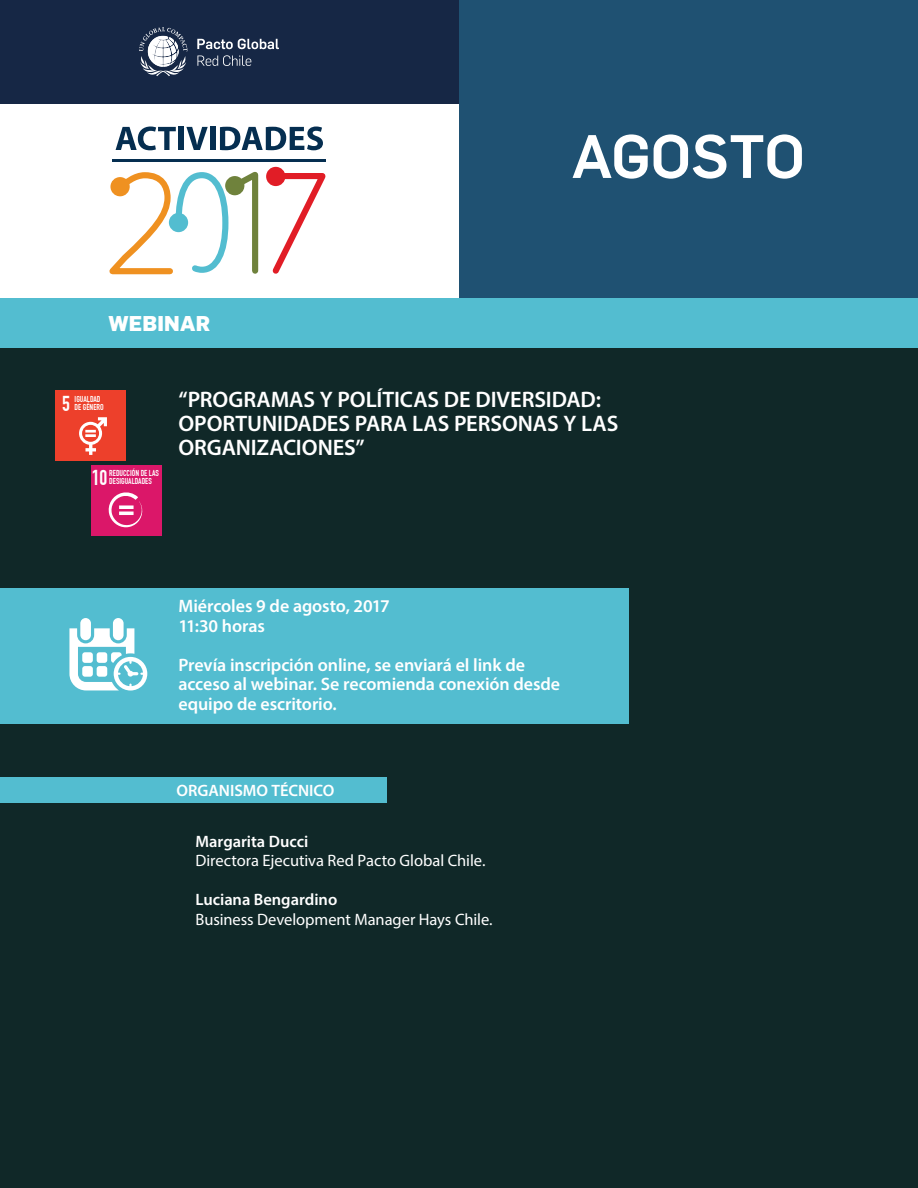
<style>
.page{position:relative;width:918px;height:1188px;background:#fff}
.page>*{position:absolute;margin:0;border:0;box-sizing:border-box;transform-origin:0 0}
.t1{font:500 60px "Flama";letter-spacing:-.01em;color:#fff}
.t2{font:600 22.5px/24px "Myriad Pro";letter-spacing:-.005em;color:#fff}
.t3{font:700 21.15px "DIN Condensed";color:#fff}
.t4{font:800 21px "Flama";letter-spacing:.01em;color:#fff}
.t5{font:600 18px/19.5px "Myriad Pro";letter-spacing:-.005em;color:#fff}
.t6{font:16.5px "Myriad Pro";letter-spacing:-.005em;color:#fff}
.t7{font:600 16.5px "Myriad Pro";color:#fff}
.t8{font:700 8.4px/8.4px "DIN Condensed";color:#fff}
</style>
<div class="page">
<div style="left:0;top:343px;width:918px;height:845px;background:#102828"></div>
<div style="left:0;top:0;width:459px;height:103px;background:#162745"></div>
<div style="left:459px;top:0;width:459px;height:299px;background:#1f5172"></div>
<div style="left:0;top:298px;width:918px;height:50px;background:#53bdd0"></div>
<div style="left:0;top:588px;width:629px;height:136px;background:#53bdd0"></div>
<svg style="left:139px;top:27px;width:48px;height:49px"></svg>
<svg style="left:197px;top:39px;width:82px;height:10px"></svg>
<svg style="left:197px;top:55px;width:54px;height:11px"></svg>
<svg style="left:271px;top:170px;width:55px;height:104px"></svg>
<svg style="left:109px;top:171px;width:150px;height:104px"></svg>
<div style="left:169px;top:213px;width:19px;height:19px;background:#53bdd0;border-radius:50%"></div>
<div style="left:225px;top:176px;width:19px;height:19px;background:#6f823c;border-radius:50%"></div>
<div style="left:266px;top:167px;width:19px;height:19px;background:#e11d26;border-radius:50%"></div>
<svg style="left:116px;top:127px;width:60px;height:23px"></svg>
<div style="left:179px;top:127px;width:5px;height:23px;background:#052e50"></div>
<svg style="left:186px;top:127px;width:22px;height:23px"></svg>
<div style="left:210px;top:127px;width:5px;height:23px;background:#052e50"></div>
<svg style="left:220px;top:127px;width:103px;height:23px"></svg>
<hr style="left:112px;top:159px;width:214px;height:2px;background:#052e50">
<div style="left:91px;top:465px;width:71px;height:71px;background:#db1769"></div>
<svg style="left:108px;top:492px;width:35px;height:35px"></svg>
<div style="left:55px;top:390px;width:71px;height:71px;background:#ed402b"></div>
<svg style="left:79px;top:417px;width:28px;height:38px"></svg>
<div style="left:80px;top:618px;width:11px;height:22px;background:#fff;border-radius:5px"></div>
<div style="left:113px;top:618px;width:11px;height:22px;background:#fff;border-radius:5px"></div>
<svg style="left:69px;top:628px;width:78px;height:63px"></svg>
<div style="left:0;top:777px;width:387px;height:26px;background:#53bdd0"></div>
<p class="t4" style="left:108px;top:311px;width:103px">WEBINAR</p>
<h1 class="t1" style="left:572px;top:113px;width:235px">AGOSTO</h1>
<p class="t3" style="left:62px;top:391px;width:9px">5</p>
<p class="t8" style="left:75px;top:395px;width:31px">IGUALDAD<br>DE GÉNERO</p>
<p class="t3" style="left:92px;top:465px;width:17px">10</p>
<p class="t8" style="left:109px;top:469px;width:51px">REDUCCIÓN DE LAS<br>DESIGUALDADES</p>
<p class="t2" style="left:179px;top:387px;width:441px">“PROGRAMAS Y POLÍTICAS DE DIVERSIDAD:<br>OPORTUNIDADES PARA LAS PERSONAS Y LAS<br>ORGANIZACIONES”</p>
<p class="t5" style="left:179px;top:596px;width:213px">Miércoles 9 de agosto, 2017<br>11:30 horas</p>
<p class="t5" style="left:179px;top:655px;width:383px">Prevía inscripción online, se enviará el link de acceso al webinar. Se recomienda conexión desde equipo de escritorio.</p>
<p class="t7" style="left:177px;top:780px;width:159px">ORGANISMO TÉCNICO</p>
<p class="t7" style="left:196px;top:831px;width:114px">Margarita Ducci</p>
<p class="t6" style="left:196px;top:851px;width:291px">Directora Ejecutiva Red Pacto Global Chile.</p>
<p class="t7" style="left:196px;top:889px;width:143px">Luciana Bengardino</p>
<p class="t6" style="left:196px;top:909px;width:299px">Business Development Manager Hays Chile.</p>
</div>
